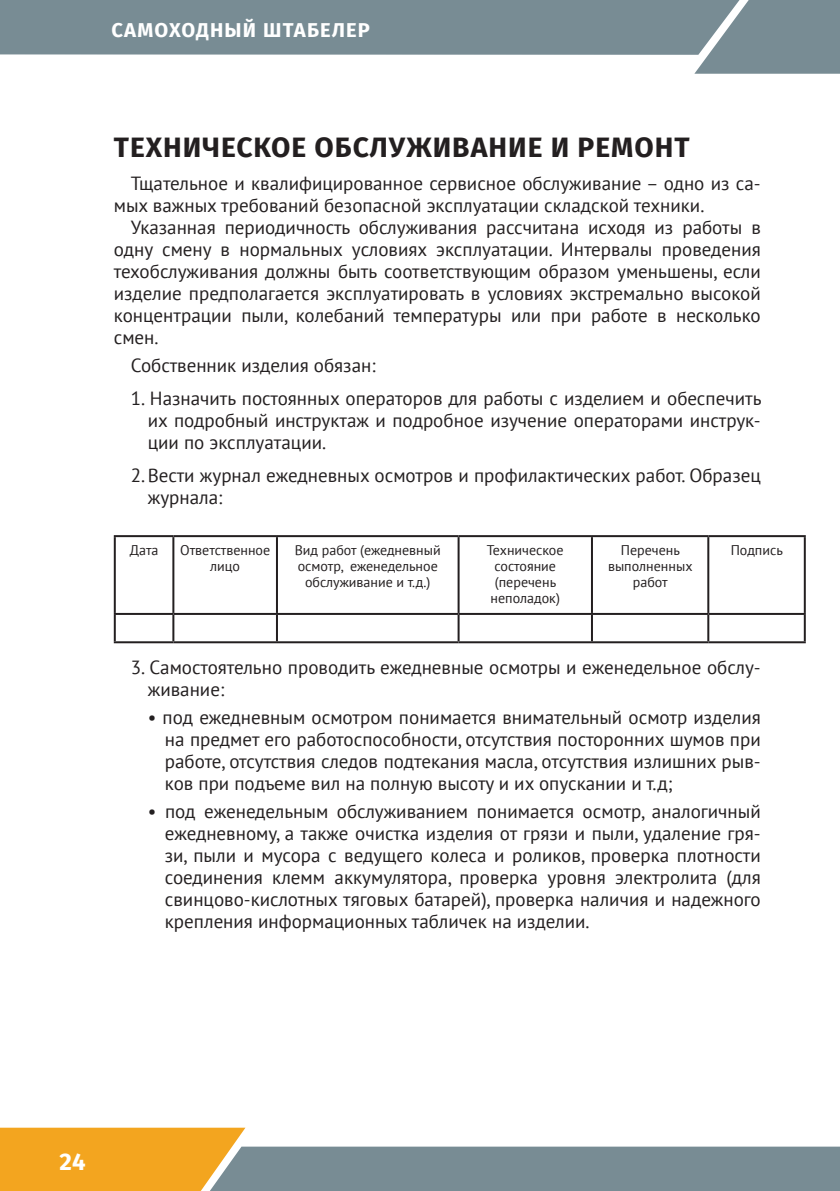
<style>
.page{position:relative;width:840px;height:1191px;background:#fff}
.page>*{position:absolute;margin:0;border:0;box-sizing:border-box;transform-origin:0 0}
.t1{font:700 28px "Fira Sans OT";letter-spacing:.035em;color:#231f20}
.t2{font:700 24px "Fira Sans OT";color:#fff}
.t3{font:700 20px "Fira Sans OT";letter-spacing:.06em;color:#fff}
.t4{font:19px/22px "PT Sans";color:#231f20;text-align:justify}
.t5{font:14px/16px "PT Sans";color:#231f20;text-align:center}
</style>
<div class="page">
<div style="left:694px;top:0;width:145px;height:74px;background:#788c94"></div>
<svg style="left:0;top:1127px;width:839px;height:64px"></svg>
<div style="left:0;top:0;width:739px;height:55px;background:#788c94"></div>
<hr style="left:114px;top:535px;width:59px;height:2px;background:#231f20">
<hr style="left:114px;top:537px;width:2px;height:76px;background:#231f20">
<hr style="left:173px;top:535px;width:104px;height:2px;background:#231f20">
<hr style="left:172px;top:537px;width:2px;height:76px;background:#231f20">
<hr style="left:277px;top:535px;width:181px;height:2px;background:#231f20">
<hr style="left:276px;top:537px;width:2px;height:76px;background:#231f20">
<hr style="left:458px;top:535px;width:133px;height:2px;background:#231f20">
<hr style="left:457px;top:537px;width:2px;height:76px;background:#231f20">
<hr style="left:591px;top:535px;width:117px;height:2px;background:#231f20">
<hr style="left:590px;top:537px;width:2px;height:76px;background:#231f20">
<hr style="left:708px;top:535px;width:97px;height:2px;background:#231f20">
<hr style="left:707px;top:537px;width:2px;height:76px;background:#231f20">
<hr style="left:803px;top:537px;width:2px;height:76px;background:#231f20">
<hr style="left:114px;top:613px;width:59px;height:2px;background:#231f20">
<hr style="left:114px;top:615px;width:2px;height:26px;background:#231f20">
<hr style="left:173px;top:613px;width:104px;height:2px;background:#231f20">
<hr style="left:172px;top:615px;width:2px;height:26px;background:#231f20">
<hr style="left:277px;top:613px;width:181px;height:2px;background:#231f20">
<hr style="left:276px;top:615px;width:2px;height:26px;background:#231f20">
<hr style="left:458px;top:613px;width:133px;height:2px;background:#231f20">
<hr style="left:457px;top:615px;width:2px;height:26px;background:#231f20">
<hr style="left:591px;top:613px;width:117px;height:2px;background:#231f20">
<hr style="left:590px;top:615px;width:2px;height:26px;background:#231f20">
<hr style="left:708px;top:613px;width:97px;height:2px;background:#231f20">
<hr style="left:707px;top:615px;width:2px;height:26px;background:#231f20">
<hr style="left:803px;top:615px;width:2px;height:26px;background:#231f20">
<hr style="left:114px;top:641px;width:59px;height:2px;background:#231f20">
<hr style="left:173px;top:641px;width:104px;height:2px;background:#231f20">
<hr style="left:277px;top:641px;width:181px;height:2px;background:#231f20">
<hr style="left:458px;top:641px;width:133px;height:2px;background:#231f20">
<hr style="left:591px;top:641px;width:117px;height:2px;background:#231f20">
<hr style="left:708px;top:641px;width:97px;height:2px;background:#231f20">
<p class="t3" style="left:111px;top:16px;width:260px">САМОХОДНЫЙ ШТАБЕЛЕР</p>
<h1 class="t1" style="left:114px;top:127px;width:577px">ТЕХНИЧЕСКОЕ ОБСЛУЖИВАНИЕ И РЕМОНТ</h1>
<p class="t4" style="left:114px;top:172px;width:648px;text-indent:17px">Тщательное и квалифицированное сервисное обслуживание – одно из са&shy;мых важных требований безопасной эксплуатации складской техники.</p>
<p class="t4" style="left:114px;top:216px;width:648px;text-indent:17px">Указанная периодичность обслуживания рассчитана исходя из работы в одну смену в нормальных условиях эксплуатации. Интервалы проведения техобслуживания должны быть соответствующим образом уменьшены, если изделие предполагается эксплуатировать в условиях экстремально высокой концентрации пыли, колебаний температуры или при работе в несколько смен.</p>
<p class="t4" style="left:131px;top:353px;width:246px">Собственник изделия обязан:</p>
<p class="t4" style="left:148px;top:387px;width:614px;text-indent:-17px">1. Назначить постоянных операторов для работы с изделием и обеспечить их подробный инструктаж и подробное изучение операторами инструк&shy;ции по эксплуатации.</p>
<p class="t4" style="left:148px;top:464px;width:614px;text-indent:-17px">2.Вести журнал ежедневных осмотров и профилактических работ. Образец журнала:</p>
<p class="t5" style="left:130px;top:542px;width:30px">Дата</p>
<p class="t5" style="left:180px;top:542px;width:92px">Ответственное лицо</p>
<p class="t5" style="left:294px;top:542px;width:147px">Вид работ (ежедневный осмотр, еженедельное обслуживание и т.д.)</p>
<p class="t5" style="left:486px;top:542px;width:78px">Техническое состояние (перечень неполадок)</p>
<p class="t5" style="left:607px;top:542px;width:86px">Перечень выполненных работ</p>
<p class="t5" style="left:730px;top:542px;width:54px">Подпись</p>
<p class="t4" style="left:148px;top:656px;width:614px;text-indent:-17px">3. Самостоятельно проводить ежедневные осмотры и еженедельное обслу&shy;живание:</p>
<p class="t4" style="left:165px;top:706px;width:597px;text-indent:-17px">• под ежедневным осмотром понимается внимательный осмотр изделия на предмет его работоспособности, отсутствия посторонних шумов при работе, отсутствия следов подтекания масла, отсутствия излишних рыв&shy;ков при подъеме вил на полную высоту и их опускании и т.д;</p>
<p class="t4" style="left:165px;top:799px;width:597px;text-indent:-17px">• под еженедельным обслуживанием понимается осмотр, аналогичный ежедневному, а также очистка изделия от грязи и пыли, удаление гря&shy;зи, пыли и мусора с ведущего колеса и роликов, проверка плотности соединения клемм аккумулятора, проверка уровня электролита (для свинцово-кислотных тяговых батарей), проверка наличия и надежного крепления информационных табличек на изделии.</p>
<p class="t2" style="left:60px;top:1144px;width:28px">24</p>
</div>
